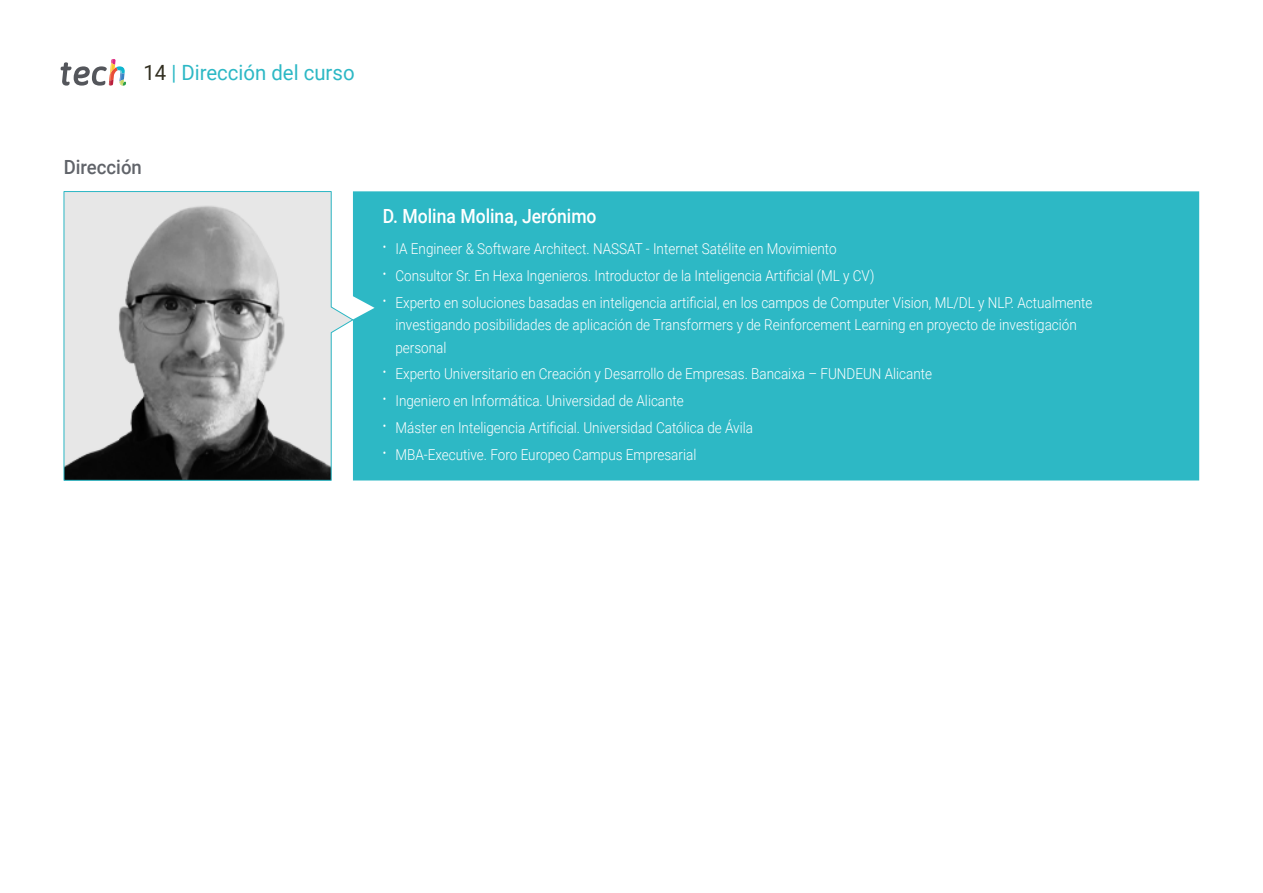
<style>
.page{position:relative;width:1263px;height:893px;background:#fff}
.page>*{position:absolute;margin:0;border:0;box-sizing:border-box;transform-origin:0 0}
.t1{font:21px "Roboto";color:#2db8c5}
.t2{font:500 19.5px "Roboto";color:#fff;scale:.9 1}
.t3{font:500 19.5px "Roboto";color:#61646a;scale:.95 1}
.t4{font:300 15px/22.5px "Roboto";color:#fff;scale:.9 1}
.s1{color:#312e20}
</style>
<div class="page">
<svg style="left:61px;top:59px;width:65px;height:27px"></svg>
<div style="left:353px;top:191px;width:846px;height:289px;background:#2db8c5"></div>
<svg style="left:64px;top:191px;width:289px;height:290px;background:#abadad"></svg>
<h1 class="t1" style="left:144px;top:57px;width:213px"><span class="s1">14</span> | Dirección del curso</h1>
<h2 class="t3" style="left:64px;top:154px;width:84px">Dirección</h2>
<h2 class="t2" style="left:383px;top:202px;width:239px">D. Molina Molina, Jerónimo</h2>
<p class="t4" style="left:383px;top:237px;width:506px"><sup>•</sup> IA Engineer &amp; Software Architect. NASSAT - Internet Satélite en Movimiento</p>
<p class="t4" style="left:383px;top:264px;width:548px"><sup>•</sup> Consultor Sr. En Hexa Ingenieros. Introductor de la Inteligencia Artificial (ML y CV)</p>
<p class="t4" style="left:395px;top:290px;width:776px;text-indent:-13px"><sup>•</sup> Experto en soluciones basadas en inteligencia artificial, en los campos de Computer Vision, ML/DL y NLP. Actualmente investigando posibilidades de aplicación de Transformers y de Reinforcement Learning en proyecto de investigación personal</p>
<p class="t4" style="left:383px;top:362px;width:612px"><sup>•</sup> Experto Universitario en Creación y Desarrollo de Empresas. Bancaixa – FUNDEUN Alicante</p>
<p class="t4" style="left:383px;top:389px;width:336px"><sup>•</sup> Ingeniero en Informática. Universidad de Alicante</p>
<p class="t4" style="left:383px;top:416px;width:413px"><sup>•</sup> Máster en Inteligencia Artificial. Universidad Católica de Ávila</p>
<p class="t4" style="left:383px;top:442px;width:350px"><sup>•</sup> MBA-Executive. Foro Europeo Campus Empresarial</p>
</div>
